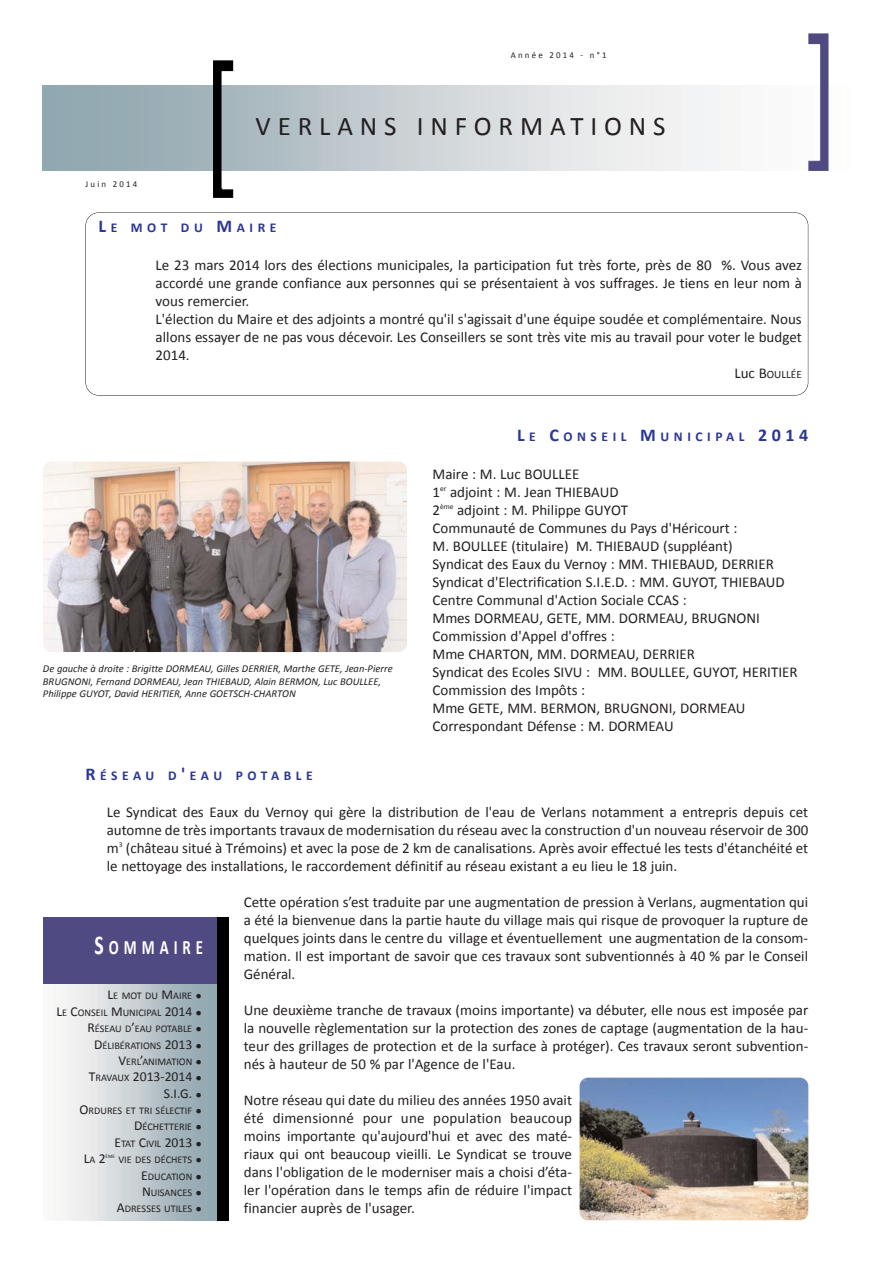
<style>
.page{position:relative;width:893px;height:1263px;background:#fff}
.page>*{position:absolute;margin:0;border:0;box-sizing:border-box;transform-origin:0 0}
.t1{font:27px "Calibri";letter-spacing:.255em;color:#231f20}
.t2{font:700 20.4px "Calibri";letter-spacing:.34em;color:#fff;scale:.72 1}
.t3{font:15px/18px "Calibri";color:#231f20;text-align:justify}
.t4{font:13.65px/16.4px "Calibri";color:#231f20;text-align:right}
.t5{font:700 13.5px "Calibri";letter-spacing:.34em;color:#2b3795}
.t6{font:11.25px "Calibri";color:#231f20}
.t7{font:italic 10.5px/12.6px "Calibri";color:#231f20}
.t8{font:10.2px/16.4px "Calibri";color:#231f20;text-align:right}
.t9{font:9px "Calibri";letter-spacing:.255em;color:#231f20}
.t10{font:5.1px "Calibri";color:#231f20}
.s1{font-size:18px}
.s2{font-size:15px}
.s3{font-size:27.3px}
.s4{font-size:13.65px}
.s5{font-size:10.2px}
</style>
<div class="page">
<img style="left:808px;top:33px;width:20px;height:138px">
<img style="left:213px;top:60px;width:20px;height:138px">
<div style="left:85px;top:212px;width:723px;height:184px;border:1px solid #231f20;border-radius:13px"></div>
<img style="left:43px;top:462px;width:364px;height:190px;border-radius:9px">
<img style="left:61px;top:917px;width:168px;height:303px">
<div style="left:44px;top:917px;width:176px;height:67px;background:#504a82"></div>
<img style="left:580px;top:1077px;width:228px;height:143px;border-radius:9px">
<svg style="left:196px;top:994px;width:5px;height:5px"></svg>
<svg style="left:196px;top:1010px;width:5px;height:5px"></svg>
<svg style="left:196px;top:1027px;width:5px;height:4px"></svg>
<svg style="left:196px;top:1043px;width:5px;height:5px"></svg>
<svg style="left:196px;top:1060px;width:5px;height:4px"></svg>
<svg style="left:196px;top:1076px;width:5px;height:5px"></svg>
<svg style="left:196px;top:1092px;width:5px;height:5px"></svg>
<svg style="left:196px;top:1109px;width:5px;height:4px"></svg>
<svg style="left:196px;top:1125px;width:5px;height:5px"></svg>
<svg style="left:196px;top:1141px;width:5px;height:5px"></svg>
<svg style="left:196px;top:1158px;width:5px;height:4px"></svg>
<svg style="left:196px;top:1174px;width:5px;height:5px"></svg>
<svg style="left:196px;top:1191px;width:5px;height:4px"></svg>
<svg style="left:196px;top:1207px;width:5px;height:5px"></svg>
<p class="t9" style="left:511px;top:51px;width:97px">Année 2014 - n°1</p>
<p class="t1" style="left:256px;top:114px;width:411px">VERLANS INFORMATIONS</p>
<p class="t9" style="left:85px;top:180px;width:53px">Juin 2014</p>
<p class="t5" style="left:99px;top:222px;width:179px"><span class="s1">L</span>E MOT DU <span class="s1">M</span>AIRE</p>
<p class="t3" style="left:156px;top:257px;width:648px;text-align:left">Le 23 mars 2014 lors des élections municipales, la participation fut très forte, près de 80 %. Vous avez accordé une grande confiance aux personnes qui se présentaient à vos suffrages. Je tiens en leur nom à vous remercier.<br>L'élection du Maire et des adjoints a montré qu'il s'agissait d'une équipe soudée et complémentaire. Nous allons essayer de ne pas vous décevoir. Les Conseillers se sont très vite mis au travail pour voter le budget 2014.</p>
<p class="t6" style="left:734px;top:369px;width:69px"><span class="s2">Luc B</span>OULLÉE</p>
<p class="t7" style="left:43px;top:663px;width:351px">De gauche à droite : Brigitte DORMEAU, Gilles DERRIER, Marthe GETE, Jean-Pierre<br>BRUGNONI, Fernand DORMEAU, Jean THIEBAUD, Alain BERMON, Luc BOULLEE,<br>Philippe GUYOT, David HERITIER, Anne GOETSCH-CHARTON</p>
<p class="t5" style="left:517px;top:431px;width:293px"><span class="s1">L</span>E <span class="s1">C</span>ONSEIL <span class="s1">M</span>UNICIPAL <span class="s1">2014</span></p>
<p class="t3" style="left:432px;top:466px;width:367px;text-align:left">Maire : M. Luc BOULLEE<br>1<sup>er</sup> adjoint : M. Jean THIEBAUD<br>2<sup>ème</sup> adjoint : M. Philippe GUYOT<br>Communauté de Communes du Pays d'Héricourt :<br>M. BOULLEE (titulaire) M. THIEBAUD (suppléant)<br>Syndicat des Eaux du Vernoy : MM. THIEBAUD, DERRIER Syndicat d'Electrification S.I.E.D. : MM. GUYOT, THIEBAUD Centre Communal d'Action Sociale CCAS :<br>Mmes DORMEAU, GETE, MM. DORMEAU, BRUGNONI Commission d'Appel d'offres :<br>Mme CHARTON, MM. DORMEAU, DERRIER<br>Syndicat des Ecoles SIVU : MM. BOULLEE, GUYOT, HERITIER Commission des Impôts :<br>Mme GETE, MM. BERMON, BRUGNONI, DORMEAU Correspondant Défense : M. DORMEAU</p>
<p class="t5" style="left:85px;top:769px;width:229px"><span class="s1">R</span>ÉSEAU D<span class="s1">'</span>EAU POTABLE</p>
<p class="t3" style="left:107px;top:804px;width:703px">Le Syndicat des Eaux du Vernoy qui gère la distribution de l'eau de Verlans notamment a entrepris depuis cet automne de très importants travaux de modernisation du réseau avec la construction d'un nouveau réservoir de 300 m<sup>3</sup> (château situé à Trémoins) et avec la pose de 2 km de canalisations. Après avoir effectué les tests d'étanchéité et le nettoyage des installations, le raccordement définitif au réseau existant a eu lieu le 18 juin.</p>
<p class="t3" style="left:244px;top:894px;width:566px">Cette opération s’est traduite par une augmentation de pression à Verlans, augmentation qui a été la bienvenue dans la partie haute du village mais qui risque de provoquer la rupture de quelques joints dans le centre du village et éventuellement une augmentation de la consom&shy;mation. Il est important de savoir que ces travaux sont subventionnés à 40 % par le Conseil Général.</p>
<p class="t3" style="left:244px;top:1002px;width:566px">Une deuxième tranche de travaux (moins importante) va débuter, elle nous est imposée par la nouvelle règlementation sur la protection des zones de captage (augmentation de la hau&shy;teur des grillages de protection et de la surface à protéger). Ces travaux seront subvention&shy;nés à hauteur de 50 % par l'Agence de l'Eau.</p>
<p class="t3" style="left:244px;top:1092px;width:330px">Notre réseau qui date du milieu des années 1950 avait été dimensionné pour une population beaucoup moins importante qu'aujourd'hui et avec des maté&shy;riaux qui ont beaucoup vieilli. Le Syndicat se trouve dans l'obligation de le moderniser mais a choisi d’éta&shy;ler l'opération dans le temps afin de réduire l'impact financier auprès de l'usager.</p>
<p class="t2" style="left:94px;top:939px;width:153px"><span class="s3">S</span>OMMAIRE</p>
<p class="t8" style="left:56px;top:989px;width:137px"><span class="s4">L</span>E MOT DU <span class="s4">M</span>AIRE<br><span class="s4">L</span>E <span class="s4">C</span>ONSEIL <span class="s4">M</span>UNICIPAL <span class="s4">2014<br>R</span>ÉSEAU D<span class="s4">’</span>EAU POTABLE<br><span class="s4">D</span>ÉLIBÉRATIONS <span class="s4">2013<br>V</span>ERL<span class="s4">’</span>ANIMATION</p>
<p class="t4" style="left:89px;top:1070px;width:105px">T<span class="s5">RAVAUX</span> 2013-2014<br>S.I.G.</p>
<p class="t8" style="left:80px;top:1103px;width:114px"><span class="s4">O</span>RDURES ET TRI SÉLECTIF<br><span class="s4">D</span>ÉCHETTERIE<br><span class="s4">E</span>TAT <span class="s4">C</span>IVIL <span class="s4">2013</span></p>
<p class="t4" style="left:84px;top:1151px;width:23px">L<span class="s5">A</span> 2</p>
<p class="t10" style="left:106px;top:1154px;width:11px">ÈME</p>
<p class="t8" style="left:117px;top:1152px;width:77px">VIE DES DÉCHETS<br><span class="s4">E</span>DUCATION<br><span class="s4">N</span>UISANCES<br><span class="s4">A</span>DRESSES UTILES</p>
</div>
